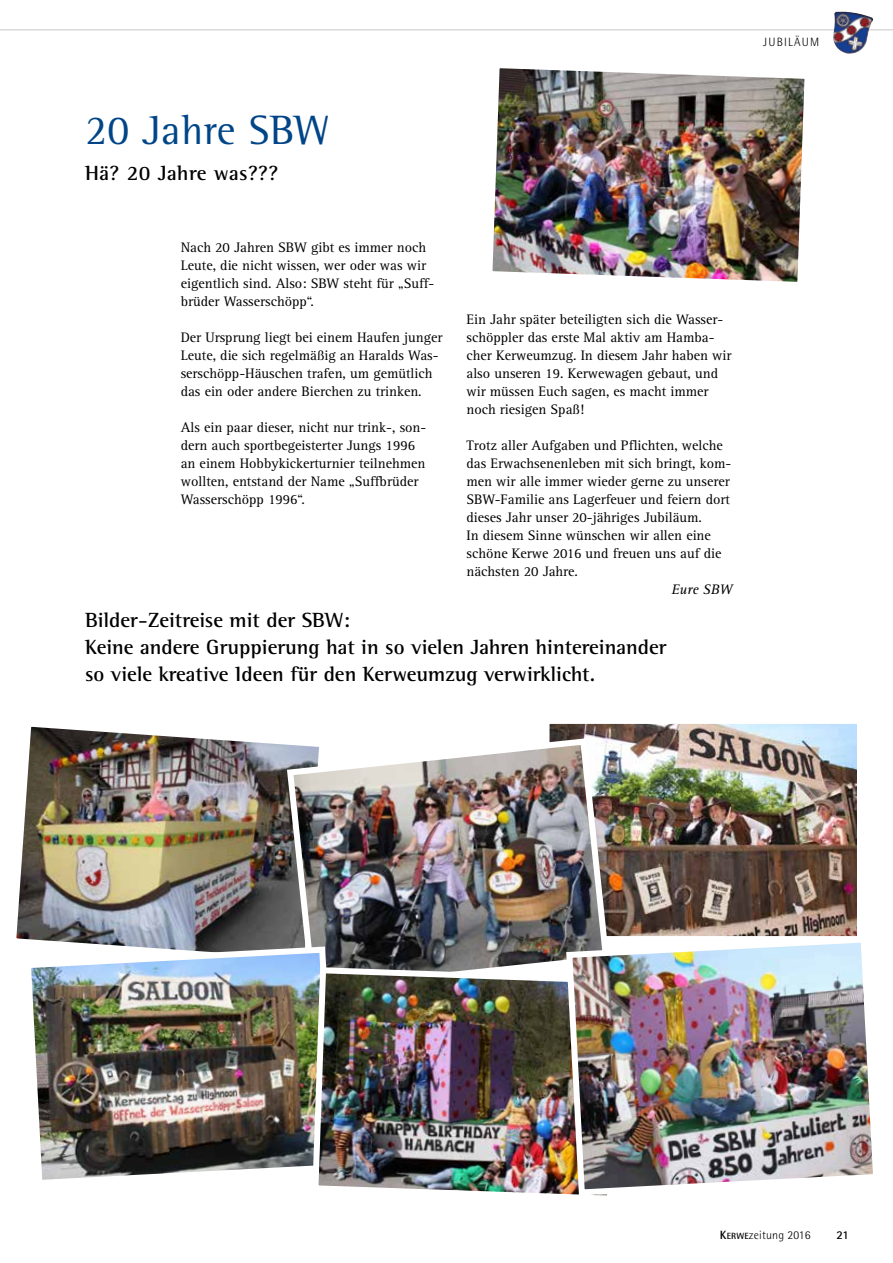
<style>
.page{position:relative;width:893px;height:1263px;background:#fff}
.page>*{position:absolute;margin:0;border:0;box-sizing:border-box;transform-origin:0 0}
.t1{font:42px "Rotis Semi Serif Std";letter-spacing:.015em;color:#004587}
.t2{font:700 21px/27px "Rotis Semi Serif Std";color:#000}
.t3{font:700 21px "Rotis Semi Serif Std";letter-spacing:.02em;color:#000}
.t4{font:14.25px/18px "Rotis Serif Std";color:#000}
.t5{font:italic 14.25px "Rotis Serif Std";color:#000}
.t6{font:300 12px "Rotis Semi Sans Std";letter-spacing:.015em;color:#000}
.t7{font:300 12px "Rotis Semi Sans Std";letter-spacing:.1em;color:#000}
.t8{font:700 12px "Rotis Sans Serif Std";color:#000}
.s1{font-weight:700}
.s2{font-weight:700;font-size:9px}
</style>
<div class="page">
<hr style="left:0;top:29px;width:893px;height:2px;background:#dadada">
<img style="left:16px;top:726px;width:268px;height:217px">
<img style="left:550px;top:725px;width:306px;height:208px">
<div style="left:543px;top:718px;width:320px;height:224px;border:6px solid #fff"></div>
<img style="left:284px;top:735px;width:329px;height:229px">
<img style="left:31px;top:943px;width:309px;height:237px">
<img style="left:309px;top:964px;width:254px;height:230px">
<img style="left:563px;top:933px;width:310px;height:263px">
<img style="left:492px;top:68px;width:313px;height:214px">
<h1 class="t1" style="left:85px;top:105px;width:245px">20 Jahre SBW</h1>
<h2 class="t3" style="left:85px;top:160px;width:195px">Hä? 20 Jahre was???</h2>
<p class="t4" style="left:181px;top:239px;width:255px">Nach 20 Jahren SBW gibt es immer noch Leute, die nicht wissen, wer oder was wir eigentlich sind. Also: SBW steht für „Suff&shy;brüder Wasserschöpp“.</p>
<p class="t4" style="left:181px;top:329px;width:263px">Der Ursprung liegt bei einem Haufen junger Leute, die sich regelmäßig an Haralds Was&shy;serschöpp-Häuschen trafen, um gemütlich das ein oder andere Bierchen zu trinken.</p>
<p class="t4" style="left:181px;top:419px;width:247px">Als ein paar dieser, nicht nur trink-, son&shy;dern auch sportbegeisterter Jungs 1996 an einem Hobbykickerturnier teilnehmen wollten, entstand der Name „Suffbrüder Wasserschöpp 1996“.</p>
<p class="t4" style="left:466px;top:311px;width:267px">Ein Jahr später beteiligten sich die Wasser&shy;schöppler das erste Mal aktiv am Hamba&shy;cher Kerweumzug. In diesem Jahr haben wir also unseren 19. Kerwewagen gebaut, und wir müssen Euch sagen, es macht immer noch riesigen Spaß!</p>
<p class="t4" style="left:466px;top:437px;width:266px">Trotz aller Aufgaben und Pflichten, welche das Erwachsenenleben mit sich bringt, kom&shy;men wir alle immer wieder gerne zu unserer SBW-Familie ans Lagerfeuer und feiern dort dieses Jahr unser 20-jähriges Jubiläum.<br>In diesem Sinne wünschen wir allen eine schöne Kerwe 2016 und freuen uns auf die nächsten 20 Jahre.</p>
<p class="t5" style="left:671px;top:581px;width:62px">Eure SBW</p>
<h2 class="t2" style="left:85px;top:606px;width:583px">Bilder-Zeitreise mit der SBW:<br>Keine andere Gruppierung hat in so vielen Jahren hintereinander so viele kreative Ideen für den Kerweumzug verwirklicht.</h2>
<p class="t7" style="left:763px;top:35px;width:58px">JUBILÄUM</p>
<p class="t6" style="left:720px;top:1228px;width:92px"><span class="s1">K</span><span class="s2">ERWE</span>zeitung 2016</p>
<p class="t8" style="left:836px;top:1227px;width:14px">21</p>
</div>
